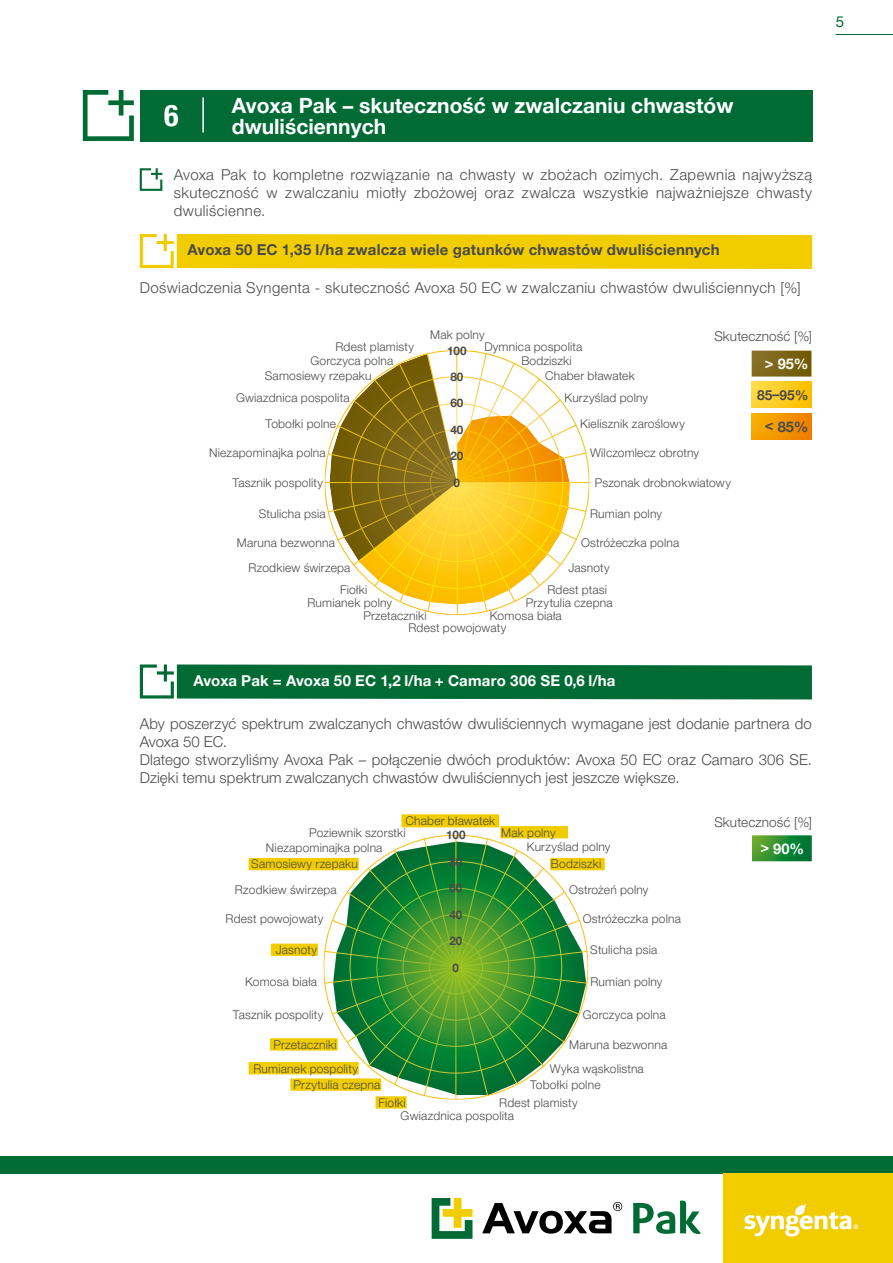
<style>
.page{position:relative;width:893px;height:1263px;background:#fff}
.page>*{position:absolute;margin:0;border:0;box-sizing:border-box;transform-origin:0 0}
.t1{font:700 condensed 30px "Helvetica Neue LT Pro";color:#fff}
.t2{font:700 21px/21px "Helvetica Neue LT Pro";color:#fff}
.t3{font:300 15px/18px "Helvetica Neue LT Pro";letter-spacing:.01em;color:#4a4a49;text-align:justify}
.t4{font:700 15px "Helvetica Neue LT Pro";letter-spacing:.015em;color:#4a4a49}
.t5{font:700 15px "Helvetica Neue LT Pro";letter-spacing:.01em;color:#fff}
.t6{font:15px "Helvetica Neue LT Pro";color:#006b34}
.t7{font:700 14.7px "Helvetica Neue LT Pro";color:#fff}
.t8{font:700 14.55px "Helvetica Neue LT Pro";color:#4a4a49}
.t9{font:700 13.8px "Helvetica Neue LT Pro";color:#4a4a49}
.t10{font:300 13.5px "Helvetica Neue LT Pro";letter-spacing:.01em;color:#4a4a49}
.t11{font:300 12px/13.6px "Helvetica Neue LT Pro";letter-spacing:.015em;color:#4a4a49}
.t12{font:700 11.7px "Helvetica Neue LT Pro";color:#4a4a49}
</style>
<div class="page">
<div style="left:140px;top:90px;width:672px;height:51px;background:#006b34"></div>
<svg style="left:83px;top:90px;width:51px;height:51px"></svg>
<hr style="left:202px;top:97px;width:2px;height:36px;background:#fff">
<svg style="left:140px;top:168px;width:22px;height:23px"></svg>
<svg style="left:140px;top:234px;width:672px;height:35px;background:#f1d010"></svg>
<svg style="left:140px;top:664px;width:672px;height:35px;background:#117541"></svg>
<hr style="left:325px;top:482px;width:264px;height:1px;background:#fbba00">
<svg style="left:328px;top:350px;width:258px;height:265px"></svg>
<div style="left:752px;top:413px;width:60px;height:26px;background:linear-gradient(to right,#f8ae00,#ef7e00)"></div>
<svg style="left:752px;top:351px;width:59px;height:26px;background:#7d6718"></svg>
<div style="left:752px;top:382px;width:60px;height:26px;background:linear-gradient(to right,#ffda4a,#fdbf00)"></div>
<hr style="left:456px;top:835px;width:1px;height:264px;background:#fbba00">
<svg style="left:324px;top:838px;width:264px;height:258px"></svg>
<svg style="left:752px;top:835px;width:60px;height:26px;background:#288d35"></svg>
<div style="left:401px;top:814px;width:98px;height:13px;background:#f1cd00"></div>
<div style="left:500px;top:826px;width:68px;height:12px;background:#f1cd00"></div>
<div style="left:271px;top:944px;width:47px;height:12px;background:#f1cd00"></div>
<div style="left:270px;top:1038px;width:68px;height:12px;background:#f1cd00"></div>
<div style="left:249px;top:1062px;width:110px;height:12px;background:#f1cd00"></div>
<div style="left:290px;top:1078px;width:91px;height:13px;background:#f1cd00"></div>
<div style="left:375px;top:1096px;width:32px;height:12px;background:#f1cd00"></div>
<div style="left:550px;top:858px;width:55px;height:12px;background:#f1cd00"></div>
<div style="left:249px;top:858px;width:110px;height:12px;background:#f1cd00"></div>
<div style="left:0;top:1157px;width:893px;height:17px;background:#006b34"></div>
<div style="left:723px;top:1174px;width:170px;height:89px;background:#f1cd00"></div>
<svg style="left:744px;top:1204px;width:114px;height:32px"></svg>
<svg style="left:633px;top:1200px;width:68px;height:34px"></svg>
<svg style="left:482px;top:1202px;width:140px;height:31px"></svg>
<svg style="left:432px;top:1198px;width:40px;height:41px"></svg>
<hr style="left:836px;top:34px;width:57px;height:1px;background:#006b34">
<p class="t6" style="left:836px;top:12px;width:10px">5</p>
<h1 class="t1" style="left:164px;top:98px;width:16px">6</h1>
<h2 class="t2" style="left:232px;top:94px;width:503px">Avoxa Pak – skuteczność w zwalczaniu chwastów dwuliściennych</h2>
<p class="t3" style="left:174px;top:165px;width:640px">Avoxa Pak to kompletne rozwiązanie na chwasty w zbożach ozimych. Zapewnia najwyższą skuteczność w zwalczaniu miotły zbożowej oraz zwalcza wszystkie najważniejsze chwasty dwuliścienne.</p>
<p class="t4" style="left:187px;top:241px;width:534px">Avoxa 50 EC 1,35 l/ha zwalcza wiele gatunków chwastów dwuliściennych</p>
<p class="t3" style="left:140px;top:278px;width:662px">Doświadczenia Syngenta - skuteczność Avoxa 50 EC w zwalczaniu chwastów dwuliściennych [%]</p>
<p class="t11" style="left:430px;top:327px;width:56px">Mak polny</p>
<p class="t10" style="left:714px;top:328px;width:99px">Skuteczność [%]</p>
<p class="t11" style="left:484px;top:340px;width:100px">Dymnica pospolita</p>
<p class="t11" style="left:310px;top:340px;width:105px;line-height:14.2px;text-indent:25px">Rdest plamisty<br>Gorczyca polna</p>
<p class="t12" style="left:447px;top:343px;width:21px">100</p>
<p class="t12" style="left:450px;top:370px;width:15px">80</p>
<p class="t12" style="left:450px;top:396px;width:15px">60</p>
<p class="t12" style="left:450px;top:422px;width:15px">40</p>
<p class="t12" style="left:450px;top:449px;width:15px">20</p>
<p class="t12" style="left:454px;top:475px;width:8px">0</p>
<p class="t11" style="left:521px;top:354px;width:52px">Bodziszki</p>
<p class="t12" style="left:511px;top:360px;width:21px">100</p>
<p class="t7" style="left:765px;top:355px;width:45px">&gt; 95%</p>
<p class="t11" style="left:265px;top:368px;width:108px">Samosiewy rzepaku</p>
<p class="t11" style="left:545px;top:368px;width:91px">Chaber bławatek</p>
<p class="t11" style="left:236px;top:390px;width:115px">Gwiazdnica pospolita</p>
<p class="t11" style="left:565px;top:390px;width:85px">Kurzyślad polny</p>
<p class="t11" style="left:265px;top:416px;width:72px">Tobołki polne</p>
<p class="t11" style="left:580px;top:416px;width:106px">Kielisznik zaroślowy</p>
<p class="t11" style="left:209px;top:445px;width:118px">Niezapominajka polna</p>
<p class="t11" style="left:590px;top:445px;width:111px">Wilczomlecz obrotny</p>
<p class="t11" style="left:233px;top:476px;width:92px">Tasznik pospolity</p>
<p class="t11" style="left:595px;top:476px;width:138px">Pszonak drobnokwiatowy</p>
<p class="t11" style="left:259px;top:507px;width:69px">Stulicha psia</p>
<p class="t11" style="left:590px;top:507px;width:73px">Rumian polny</p>
<p class="t11" style="left:237px;top:535px;width:100px">Maruna bezwonna</p>
<p class="t11" style="left:581px;top:535px;width:100px">Ostróżeczka polna</p>
<p class="t11" style="left:249px;top:560px;width:103px">Rzodkiew świrzepa</p>
<p class="t11" style="left:547px;top:556px;width:64px;line-height:21.9px;text-align:right">Jasnoty<br>Rdest ptasi</p>
<p class="t11" style="left:526px;top:596px;width:88px">Przytulia czepna</p>
<p class="t11" style="left:490px;top:609px;width:73px">Komosa biała</p>
<p class="t11" style="left:408px;top:621px;width:99px">Rdest powojowaty</p>
<p class="t9" style="left:757px;top:386px;width:53px">85–95%</p>
<p class="t8" style="left:765px;top:418px;width:45px">&lt; 85%</p>
<p class="t11" style="left:340px;top:582px;width:29px">Fiołki</p>
<p class="t11" style="left:307px;top:596px;width:86px">Rumianek polny</p>
<p class="t11" style="left:363px;top:609px;width:65px">Przetaczniki</p>
<p class="t5" style="left:193px;top:671px;width:423px">Avoxa Pak = Avoxa 50 EC 1,2 l/ha + Camaro 306 SE 0,6 l/ha</p>
<p class="t3" style="left:140px;top:714px;width:674px;text-align:left">Aby poszerzyć spektrum zwalczanych chwastów dwuliściennych wymagane jest dodanie partnera do Avoxa 50 EC.<br>Dlatego stworzyliśmy Avoxa Pak – połączenie dwóch produktów: Avoxa 50 EC oraz Camaro 306 SE.<br>Dzięki temu spektrum zwalczanych chwastów dwuliściennych jest jeszcze większe.</p>
<p class="t11" style="left:406px;top:814px;width:91px">Chaber bławatek</p>
<p class="t10" style="left:714px;top:814px;width:99px">Skuteczność [%]</p>
<p class="t11" style="left:309px;top:826px;width:98px">Poziewnik szorstki</p>
<p class="t11" style="left:501px;top:825px;width:56px">Mak polny</p>
<p class="t11" style="left:266px;top:840px;width:118px">Niezapominajka polna</p>
<p class="t11" style="left:527px;top:840px;width:85px">Kurzyślad polny</p>
<p class="t11" style="left:235px;top:883px;width:103px">Rzodkiew świrzepa</p>
<p class="t11" style="left:569px;top:883px;width:81px">Ostrożeń polny</p>
<p class="t11" style="left:226px;top:911px;width:99px">Rdest powojowaty</p>
<p class="t11" style="left:583px;top:911px;width:100px">Ostróżeczka polna</p>
<p class="t11" style="left:276px;top:943px;width:43px">Jasnoty</p>
<p class="t11" style="left:590px;top:943px;width:69px">Stulicha psia</p>
<p class="t11" style="left:245px;top:975px;width:73px">Komosa biała</p>
<p class="t11" style="left:590px;top:975px;width:73px">Rumian polny</p>
<p class="t11" style="left:233px;top:1008px;width:92px">Tasznik pospolity</p>
<p class="t11" style="left:583px;top:1008px;width:84px">Gorczyca polna</p>
<p class="t11" style="left:274px;top:1037px;width:65px">Przetaczniki</p>
<p class="t11" style="left:569px;top:1037px;width:100px">Maruna bezwonna</p>
<p class="t11" style="left:253px;top:1061px;width:106px">Rumianek pospolity</p>
<p class="t11" style="left:550px;top:1061px;width:95px">Wyka wąskolistna</p>
<p class="t11" style="left:294px;top:1077px;width:88px">Przytulia czepna</p>
<p class="t11" style="left:530px;top:1077px;width:72px">Tobołki polne</p>
<p class="t11" style="left:379px;top:1095px;width:29px">Fiołki</p>
<p class="t12" style="left:446px;top:828px;width:21px">100</p>
<p class="t12" style="left:449px;top:854px;width:15px">80</p>
<p class="t12" style="left:449px;top:881px;width:15px">60</p>
<p class="t12" style="left:449px;top:907px;width:15px">40</p>
<p class="t12" style="left:449px;top:934px;width:15px">20</p>
<p class="t12" style="left:453px;top:960px;width:8px">0</p>
<p class="t7" style="left:760px;top:839px;width:45px">&gt; 90%</p>
<p class="t12" style="left:520px;top:844px;width:21px">100</p>
<p class="t11" style="left:251px;top:857px;width:108px">Samosiewy rzepaku</p>
<p class="t11" style="left:551px;top:857px;width:52px">Bodziszki</p>
<p class="t8" style="left:226px;top:902px;width:45px">&lt; 85%</p>
<p class="t11" style="left:401px;top:1095px;width:179px;text-indent:99px">Rdest plamisty<br>Gwiazdnica pospolita</p>
</div>
